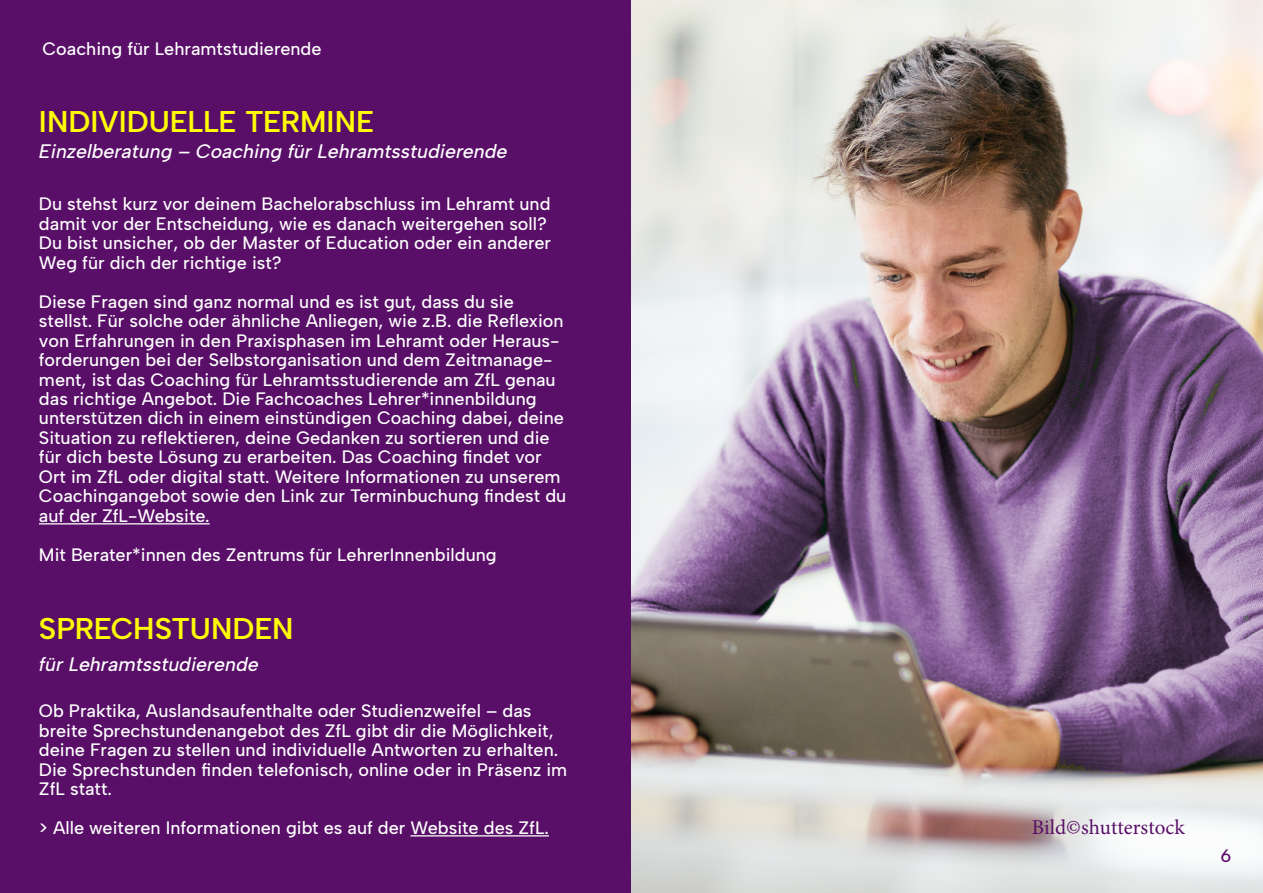
<style>
.page{position:relative;width:1263px;height:893px;background:#590f68}
.page>*{position:absolute;margin:0;border:0;box-sizing:border-box;transform-origin:0 0}
.t1{font:30px "Albert Sans";letter-spacing:-.005em;color:#fffc05}
.t2{font:21px "Minion Pro";color:#580f68}
.t3{font:italic 19.5px "Albert Sans";color:#fff}
.t4{font:18px/19.5px "Albert Sans";color:#fff}
.t5{font:18px "Albert Sans";color:#590f68}
</style>
<div class="page">
<hr style="left:39px;top:523px;width:171px;height:1px;background:#fff">
<hr style="left:410px;top:835px;width:139px;height:1px;background:#fff">
<img style="left:631px;top:0;width:632px;height:893px">
<p class="t4" style="left:43px;top:39px;width:281px">Coaching für Lehramtstudierende</p>
<h1 class="t1" style="left:39px;top:103px;width:337px">INDIVIDUELLE TERMINE</h1>
<p class="t3" style="left:39px;top:139px;width:470px">Einzelberatung – Coaching für Lehramtsstudierende</p>
<p class="t4" style="left:39px;top:194px;width:514px">Du stehst kurz vor deinem Bachelorabschluss im Lehramt und damit vor der Entscheidung, wie es danach weitergehen soll?<br>Du bist unsicher, ob der Master of Education oder ein anderer Weg für dich der richtige ist?</p>
<p class="t4" style="left:39px;top:291px;width:529px">Diese Fragen sind ganz normal und es ist gut, dass du sie stellst. Für solche oder ähnliche Anliegen, wie z.B. die Reflexion von Erfahrungen in den Praxisphasen im Lehramt oder Heraus&shy;forderungen bei der Selbstorganisation und dem Zeitmanage&shy;ment, ist das Coaching für Lehramtsstudierende am ZfL genau das richtige Angebot. Die Fachcoaches Lehrer*innenbildung unterstützen dich in einem einstündigen Coaching dabei, deine Situation zu reflektieren, deine Gedanken zu sortieren und die für dich beste Lösung zu erarbeiten. Das Coaching findet vor Ort im ZfL oder digital statt. Weitere Informationen zu unserem Coachingangebot sowie den Link zur Terminbuchung findest du auf der ZfL-Website.</p>
<p class="t4" style="left:39px;top:545px;width:459px">Mit Berater*innen des Zentrums für LehrerInnenbildung</p>
<h1 class="t1" style="left:39px;top:610px;width:256px">SPRECHSTUNDEN</h1>
<p class="t3" style="left:39px;top:652px;width:221px">für Lehramtsstudierende</p>
<p class="t4" style="left:39px;top:701px;width:530px">Ob Praktika, Auslandsaufenthalte oder Studienzweifel – das breite Sprechstundenangebot des ZfL gibt dir die Möglichkeit, deine Fragen zu stellen und individuelle Antworten zu erhalten.<br>Die Sprechstunden finden telefonisch, online oder in Präsenz im ZfL statt.</p>
<p class="t4" style="left:39px;top:818px;width:511px">&gt; Alle weiteren Informationen gibt es auf der Website des ZfL.</p>
<p class="t2" style="left:1032px;top:813px;width:154px">Bild©shutterstock</p>
<p class="t5" style="left:1220px;top:845px;width:12px">6</p>
</div>
